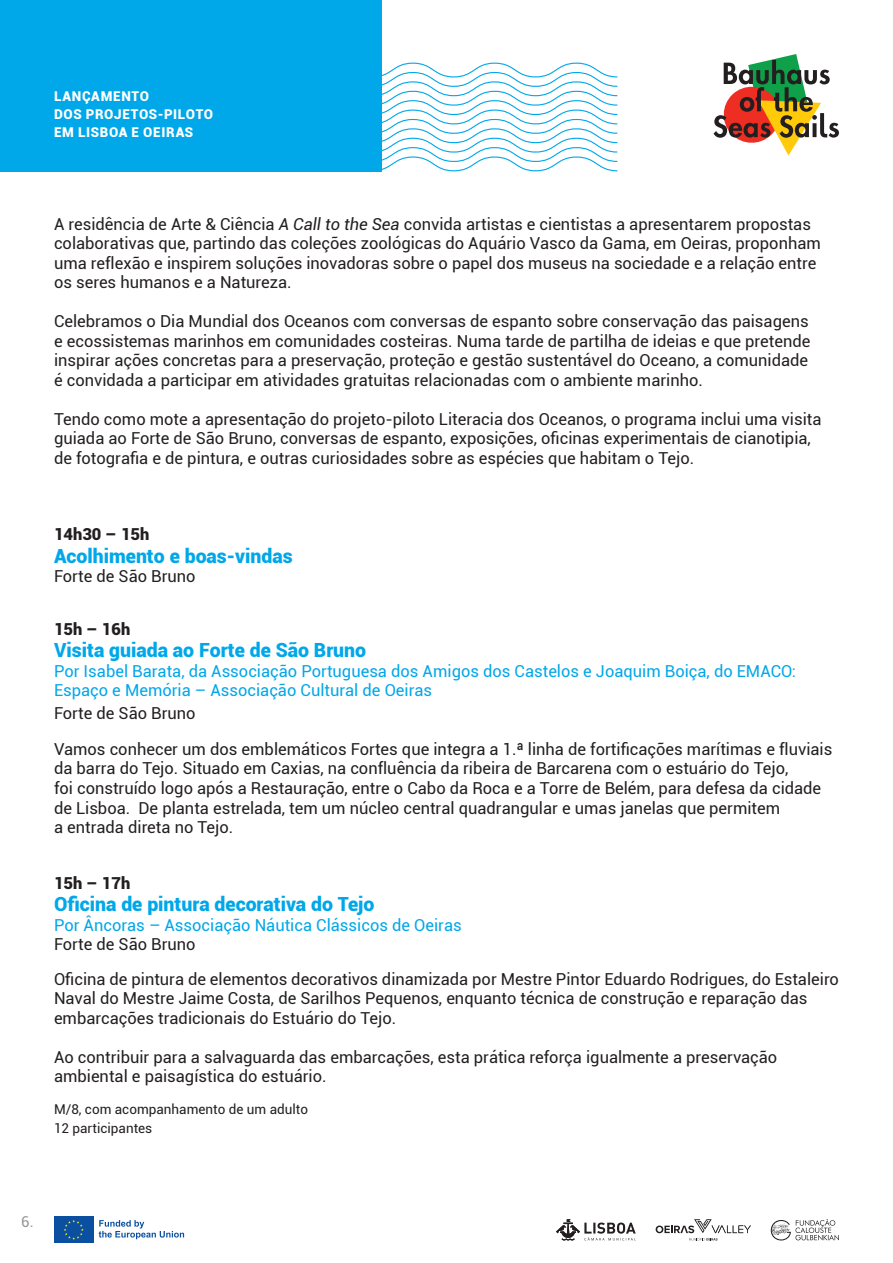
<style>
.page{position:relative;width:893px;height:1263px;background:#fff}
.page>*{position:absolute;margin:0;border:0;box-sizing:border-box;transform-origin:0 0}
.t1{font:900 19.5px "Roboto";color:#00a7e9}
.t2{font:16.5px/19.5px "Roboto";color:#231f20}
.t3{font:16.5px/19.5px "Roboto";color:#00a7e9}
.t4{font:900 16.5px "Roboto";color:#231f20}
.t5{font:15px "Roboto";color:#939598}
.t6{font:13.5px/19.5px "Roboto";color:#231f20}
.t7{font:900 13.5px/18px "Roboto";letter-spacing:.045em;color:#fff}
.s1{font-style:italic}
</style>
<div class="page">
<svg style="left:54px;top:1216px;width:40px;height:1px"></svg>
<div style="left:54px;top:1217px;width:40px;height:26px;background:#0b50a0"></div>
<svg style="left:64px;top:1220px;width:20px;height:20px"></svg>
<svg style="left:99px;top:1220px;width:85px;height:19px"></svg>
<svg style="left:289px;top:62px;width:329px;height:110px"></svg>
<div style="left:0;top:0;width:381px;height:171px;background:#00a7e9"></div>
<svg style="left:713px;top:54px;width:126px;height:101px"></svg>
<svg style="left:771px;top:1219px;width:68px;height:21px"></svg>
<svg style="left:656px;top:1219px;width:95px;height:21px"></svg>
<svg style="left:556px;top:1219px;width:80px;height:21px"></svg>
<p class="t7" style="left:54px;top:86px;width:161px">LANÇAMENTO<br>DOS PROJETOS-PILOTO<br>EM LISBOA E OEIRAS</p>
<p class="t2" style="left:54px;top:214px;width:768px">A residência de Arte &amp; Ciência <span class="s1">A Call to the Sea</span> convida artistas e cientistas a apresentarem propostas colaborativas que, partindo das coleções zoológicas do Aquário Vasco da Gama, em Oeiras, proponham uma reflexão e inspirem soluções inovadoras sobre o papel dos museus na sociedade e a relação entre os seres humanos e a Natureza.</p>
<p class="t2" style="left:54px;top:311px;width:758px">Celebramos o Dia Mundial dos Oceanos com conversas de espanto sobre conservação das paisagens e ecossistemas marinhos em comunidades costeiras. Numa tarde de partilha de ideias e que pretende inspirar ações concretas para a preservação, proteção e gestão sustentável do Oceano, a comunidade é convidada a participar em atividades gratuitas relacionadas com o ambiente marinho.</p>
<p class="t2" style="left:54px;top:409px;width:769px">Tendo como mote a apresentação do projeto-piloto Literacia dos Oceanos, o programa inclui uma visita guiada ao Forte de São Bruno, conversas de espanto, exposições, oficinas experimentais de cianotipia, de fotografia e de pintura, e outras curiosidades sobre as espécies que habitam o Tejo.</p>
<p class="t4" style="left:54px;top:523px;width:97px">14h30 – 15h</p>
<p class="t1" style="left:54px;top:542px;width:240px">Acolhimento e boas-vindas</p>
<p class="t2" style="left:54px;top:566px;width:143px">Forte de São Bruno</p>
<p class="t4" style="left:54px;top:617px;width:78px">15h – 16h</p>
<p class="t1" style="left:54px;top:637px;width:314px">Visita guiada ao Forte de São Bruno</p>
<p class="t3" style="left:54px;top:661px;width:743px">Por Isabel Barata, da Associação Portuguesa dos Amigos dos Castelos e Joaquim Boiça, do EMACO:<br>Espaço e Memória – Associação Cultural de Oeiras</p>
<p class="t2" style="left:54px;top:694px;width:780px;line-height:36px">Forte de São Bruno<br>Vamos conhecer um dos emblemáticos Fortes que integra a 1.ª linha de fortificações marítimas e fluviais</p>
<p class="t2" style="left:54px;top:758px;width:769px">da barra do Tejo. Situado em Caxias, na confluência da ribeira de Barcarena com o estuário do Tejo,<br>foi construído logo após a Restauração, entre o Cabo da Roca e a Torre de Belém, para defesa da cidade de Lisboa. De planta estrelada, tem um núcleo central quadrangular e umas janelas que permitem<br>a entrada direta no Tejo.</p>
<p class="t4" style="left:54px;top:871px;width:78px">15h – 17h</p>
<p class="t1" style="left:54px;top:890px;width:322px">Oficina de pintura decorativa do Tejo</p>
<p class="t3" style="left:54px;top:914px;width:409px">Por Âncoras – Associação Náutica Clássicos de Oeiras</p>
<p class="t2" style="left:54px;top:926px;width:786px;line-height:34.5px">Forte de São Bruno<br>Oficina de pintura de elementos decorativos dinamizada por Mestre Pintor Eduardo Rodrigues, do Estaleiro</p>
<p class="t2" style="left:54px;top:988px;width:755px">Naval do Mestre Jaime Costa, de Sarilhos Pequenos, enquanto técnica de construção e reparação das embarcações tradicionais do Estuário do Tejo.</p>
<p class="t2" style="left:54px;top:1046px;width:725px">Ao contribuir para a salvaguarda das embarcações, esta prática reforça igualmente a preservação ambiental e paisagística do estuário.</p>
<p class="t6" style="left:54px;top:1098px;width:256px">M/8, com acompanhamento de um adulto<br>12 participantes</p>
<p class="t5" style="left:21px;top:1211px;width:14px">6.</p>
</div>
